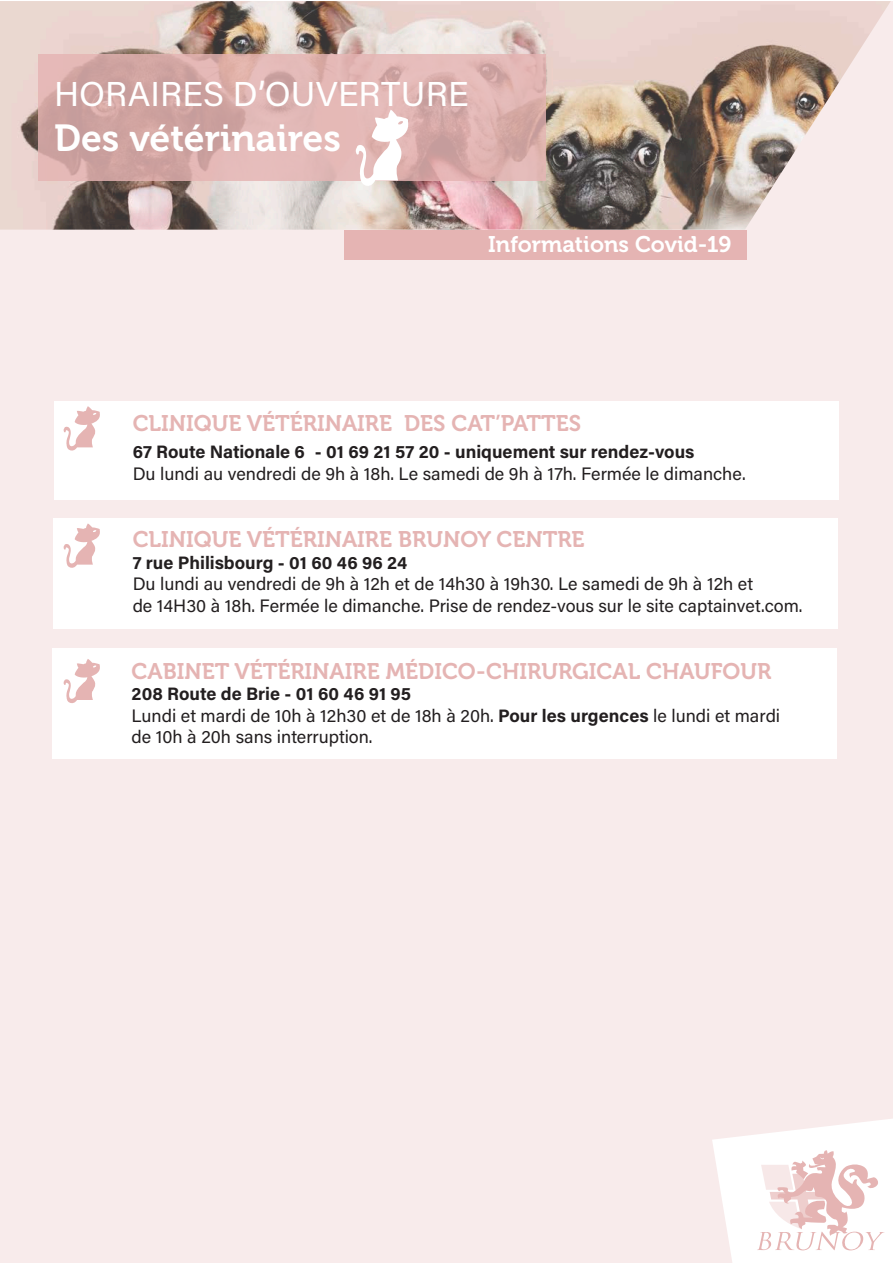
<style>
.page{position:relative;width:893px;height:1263px;background:#fff}
.page>*{position:absolute;margin:0;border:0;box-sizing:border-box;transform-origin:0 0}
.t1{font:37.5px "Museo 700";color:#fff}
.t2{font:34.5px "Acumin Pro";letter-spacing:.005em;color:#fff}
.t3{font:22.5px "Museo 700";color:#e5b4b3}
.t4{font:22.5px "Museo 700";color:#fff}
.t5{font:18px/21.6px "Acumin Pro";color:#231f20}
.t6{font:700 18px "Acumin Pro";color:#231f20}
.s1{font-weight:700}
</style>
<div class="page">
<div style="left:0;top:1px;width:893px;height:1262px;background:#f8ebeb"></div>
<svg style="left:712px;top:1119px;width:181px;height:144px"></svg>
<div style="left:344px;top:230px;width:403px;height:30px;background:#e5b4b3"></div>
<img style="left:0;top:1px;width:891px;height:229px">
<svg style="left:38px;top:54px;width:508px;height:127px;background:#d8adab"></svg>
<div style="left:54px;top:402px;width:785px;height:98px;background:#fff"></div>
<div style="left:53px;top:518px;width:785px;height:110px;background:#fff"></div>
<svg style="left:355px;top:110px;width:55px;height:77px;background:#ead3d2"></svg>
<svg style="left:63px;top:406px;width:37px;height:45px"></svg>
<svg style="left:63px;top:523px;width:37px;height:45px"></svg>
<div style="left:52px;top:648px;width:785px;height:110px;background:#fff"></div>
<svg style="left:63px;top:659px;width:37px;height:44px"></svg>
<h2 class="t2" style="left:54px;top:70px;width:416px">HORAIRES D’OUVERTURE</h2>
<h1 class="t1" style="left:54px;top:117px;width:288px">Des vétérinaires</h1>
<p class="t4" style="left:488px;top:232px;width:245px">Informations Covid-19</p>
<p class="t3" style="left:133px;top:411px;width:450px">CLINIQUE VÉTÉRINAIRE DES CAT’PATTES</p>
<p class="t6" style="left:133px;top:439px;width:563px">67 Route Nationale 6 - 01 69 21 57 20 - uniquement sur rendez-vous</p>
<p class="t5" style="left:133px;top:462px;width:614px">Du lundi au vendredi de 9h à 18h. Le samedi de 9h à 17h. Fermée le dimanche.</p>
<p class="t3" style="left:133px;top:527px;width:453px">CLINIQUE VÉTÉRINAIRE BRUNOY CENTRE</p>
<p class="t6" style="left:133px;top:550px;width:276px">7 rue Philisbourg - 01 60 46 96 24</p>
<p class="t5" style="left:133px;top:572px;width:671px">Du lundi au vendredi de 9h à 12h et de 14h30 à 19h30. Le samedi de 9h à 12h et<br>de 14H30 à 18h. Fermée le dimanche. Prise de rendez-vous sur le site captainvet.com.</p>
<p class="t3" style="left:132px;top:658px;width:641px">CABINET VÉTÉRINAIRE MÉDICO-CHIRURGICAL CHAUFOUR</p>
<p class="t5" style="left:132px;top:682px;width:650px"><span class="s1">208 Route de Brie - 01 60 46 91 95<br></span>Lundi et mardi de 10h à 12h30 et de 18h à 20h. <span class="s1">Pour les urgences</span> le lundi et mardi de 10h à 20h sans interruption.</p>
</div>
